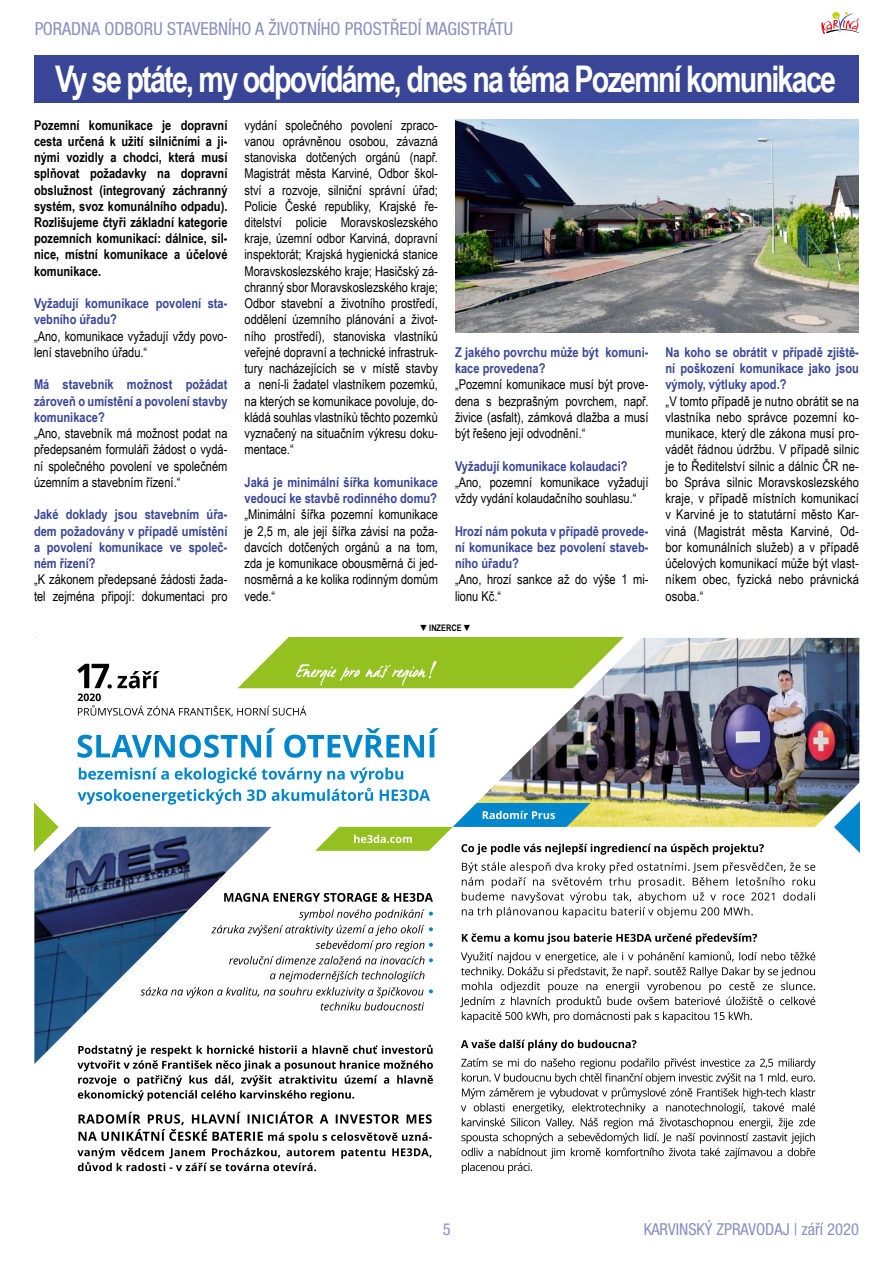
<style>
.page{position:relative;width:893px;height:1263px;background:#fff}
.page>*{position:absolute;margin:0;border:0;box-sizing:border-box;transform-origin:0 0}
.t1{font:700 36.75px "Arial Narrow";letter-spacing:-.05em;color:#fff;scale:.95 1}
.t2{font:condensed 18px "Helvetica Neue LT Pro";color:#394697}
.t3{font:condensed 16.5px "Helvetica Neue LT Pro";color:#394697}
.Odstavce_bez_odsazen{font:13.5px/16.2px "Arial Narrow";color:#000;text-align:justify}
.Odstavce_bez_odsazen-2{font:700 13.5px/16.2px "Arial Narrow";color:#394697;text-align:justify}
.Odstavce_bez_odsazen-3{font:700 13.5px/16.2px "Arial Narrow";color:#000;text-align:justify}
.t4{font:700 9px "Arial Narrow";color:#000}
</style>
<div class="page">
<svg style="left:821px;top:12px;width:38px;height:22px"></svg>
<img style="left:764px;top:638px;width:95px;height:189px">
<img style="left:34px;top:828px;width:210px;height:236px">
<svg style="left:77px;top:1044px;width:356px;height:57px"></svg>
<svg style="left:77px;top:1112px;width:355px;height:59px"></svg>
<svg style="left:462px;top:862px;width:353px;height:56px"></svg>
<svg style="left:461px;top:1040px;width:175px;height:11px"></svg>
<svg style="left:461px;top:1058px;width:355px;height:115px"></svg>
<svg style="left:224px;top:893px;width:209px;height:9px"></svg>
<svg style="left:141px;top:909px;width:292px;height:101px"></svg>
<svg style="left:34px;top:802px;width:25px;height:59px"></svg>
<svg style="left:834px;top:793px;width:25px;height:59px"></svg>
<img style="left:77px;top:638px;width:687px;height:217px">
<svg style="left:462px;top:933px;width:295px;height:11px"></svg>
<svg style="left:460px;top:951px;width:355px;height:71px"></svg>
<div style="left:34px;top:55px;width:825px;height:48px;background:#394697"></div>
<img style="left:455px;top:120px;width:404px;height:212px">
<h2 class="t2" style="left:34px;top:18px;width:481px">PORADNA ODBORU STAVEBNÍHO A ŽIVOTNÍHO PROSTŘEDÍ MAGISTRÁTU</h2>
<p class="t1" style="left:55px;top:52px;width:823px">Vy se ptáte, my odpovídáme, dnes na téma Pozemní komunikace</p>
<p class="Odstavce_bez_odsazen-3" style="left:34px;top:116px;width:195px">Pozemní komunikace je dopravní cesta určená k užití silničními a ji&shy;nými vozidly a chodci, která musí splňovat požadavky na dopravní obslužnost (integrovaný záchranný systém, svoz komunálního odpadu).<br>Rozlišujeme čtyři základní kategorie pozemních komunikací: dálnice, sil&shy;nice, místní komunikace a účelové komunikace.</p>
<p class="Odstavce_bez_odsazen-2" style="left:34px;top:295px;width:195px">Vyžadují komunikace povolení sta&shy;vebního úřadu?</p>
<p class="Odstavce_bez_odsazen" style="left:34px;top:327px;width:195px">„Ano, komunikace vyžadují vždy povo&shy;lení stavebního úřadu.“</p>
<p class="Odstavce_bez_odsazen-2" style="left:34px;top:376px;width:195px">Má stavebník možnost požádat zároveň o umístění a povolení stavby komunikace?</p>
<p class="Odstavce_bez_odsazen" style="left:34px;top:425px;width:195px">„Ano, stavebník má možnost podat na předepsaném formuláři žádost o vydá&shy;ní společného povolení ve společném územním a stavebním řízení.“</p>
<p class="Odstavce_bez_odsazen-2" style="left:34px;top:506px;width:195px">Jaké doklady jsou stavebním úřa&shy;dem požadovány v případě umístění a povolení komunikace ve společ&shy;ném řízení?</p>
<p class="Odstavce_bez_odsazen" style="left:34px;top:571px;width:195px">„K zákonem předepsané žádosti žada&shy;tel zejména připojí: dokumentaci pro</p>
<p class="Odstavce_bez_odsazen" style="left:244px;top:116px;width:195px">vydání společného povolení zpraco&shy;vanou oprávněnou osobou, závazná stanoviska dotčených orgánů (např.<br>Magistrát města Karviné, Odbor škol&shy;ství a rozvoje, silniční správní úřad; Policie České republiky, Krajské ře&shy;ditelství policie Moravskoslezského kraje, územní odbor Karviná, dopravní inspektorát; Krajská hygienická stanice Moravskoslezského kraje; Hasičský zá&shy;chranný sbor Moravskoslezského kraje; Odbor stavební a životního prostředí, oddělení územního plánování a život&shy;ního prostředí), stanoviska vlastníků veřejné dopravní a technické infrastruk&shy;tury nacházejících se v místě stavby a není-li žadatel vlastníkem pozemků, na kterých se komunikace povoluje, do&shy;kládá souhlas vlastníků těchto pozemků vyznačený na situačním výkresu doku&shy;mentace.“</p>
<p class="Odstavce_bez_odsazen-2" style="left:244px;top:473px;width:195px">Jaká je minimální šířka komunikace vedoucí ke stavbě rodinného domu?</p>
<p class="Odstavce_bez_odsazen" style="left:244px;top:506px;width:195px">„Minimální šířka pozemní komunikace je 2,5 m, ale její šířka závisí na poža&shy;davcích dotčených orgánů a na tom, zda je komunikace obousměrná či jed&shy;nosměrná a ke kolika rodinným domům vede.“</p>
<p class="Odstavce_bez_odsazen-2" style="left:455px;top:343px;width:195px">Z jakého povrchu může být komuni&shy;kace provedena?</p>
<p class="Odstavce_bez_odsazen" style="left:455px;top:376px;width:195px">„Pozemní komunikace musí být prove&shy;dena s bezprašným povrchem, např. živice (asfalt), zámková dlažba a musí být řešeno její odvodnění.“</p>
<p class="Odstavce_bez_odsazen-2" style="left:455px;top:457px;width:174px">Vyžadují komunikace kolaudaci?</p>
<p class="Odstavce_bez_odsazen" style="left:455px;top:473px;width:195px">„Ano, pozemní komunikace vyžadují vždy vydání kolaudačního souhlasu.“</p>
<p class="Odstavce_bez_odsazen-2" style="left:455px;top:522px;width:195px">Hrozí nám pokuta v případě provede&shy;ní komunikace bez povolení staveb&shy;ního úřadu?</p>
<p class="Odstavce_bez_odsazen" style="left:455px;top:571px;width:195px">„Ano, hrozí sankce až do výše 1 mi&shy;lionu Kč.“</p>
<p class="Odstavce_bez_odsazen-2" style="left:665px;top:343px;width:195px">Na koho se obrátit v případě zjiště&shy;ní poškození komunikace jako jsou výmoly, výtluky apod.?</p>
<p class="Odstavce_bez_odsazen" style="left:665px;top:392px;width:195px">„V tomto případě je nutno obrátit se na vlastníka nebo správce pozemní ko&shy;munikace, který dle zákona musí pro&shy;vádět řádnou údržbu. V případě silnic je to Ředitelství silnic a dálnic ČR ne&shy;bo Správa silnic Moravskoslezského kraje, v případě místních komunikací v Karviné je to statutární město Kar&shy;viná (Magistrát města Karviné, Od&shy;bor komunálních služeb) a v případě účelových komunikací může být vlast&shy;níkem obec, fyzická nebo právnická osoba.“</p>
<p class="t4" style="left:420px;top:621px;width:54px">▼INZERCE ▼</p>
<p class="t3" style="left:442px;top:1220px;width:9px">5</p>
<p class="t3" style="left:643px;top:1220px;width:217px">KARVINSKÝ ZPRAVODAJ | září 2020</p>
</div>
